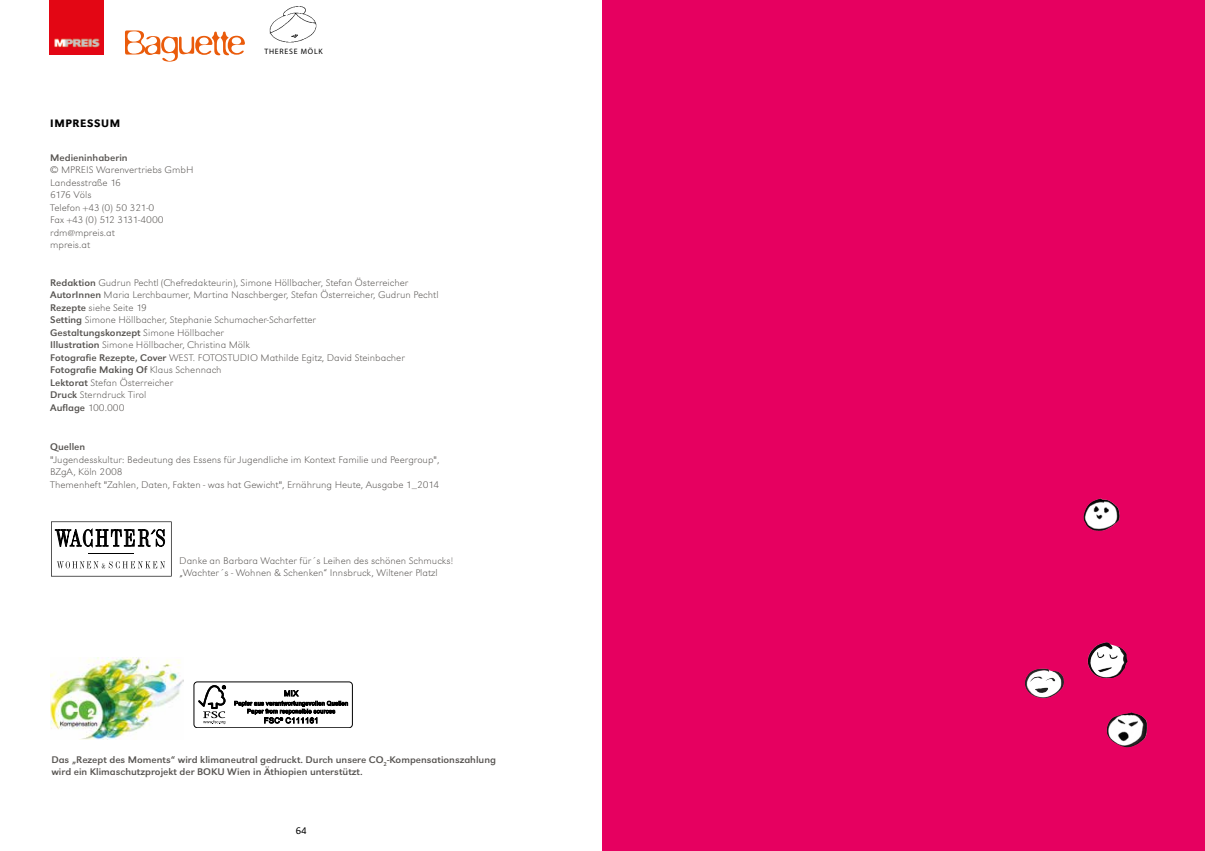
<style>
.page{position:relative;width:1205px;height:851px;background:#fff}
.page>*{position:absolute;margin:0;border:0;box-sizing:border-box;transform-origin:0 0}
.t1{font:500 11.25px "URW Grotesk T";letter-spacing:.05em;color:#000}
.t2{font:10.62px "Premiera";color:#000}
.t3{font:10px/12.5px "URW Grotesk T Extr Ligh Extr Wide";color:#565350}
.t4{font:expanded 10px/12.5px "URW Grotesk T";color:#565350}
.t5{font:7.75px "Myriad Pro";letter-spacing:.1em;color:#000}
.s1{font-family:"URW Grotesk T";font-stretch:expanded}
.s2{font-family:"URW Grotesk T Extr Ligh Extr Wide";font-stretch:normal}
</style>
<div class="page">
<div style="left:602px;top:0;width:603px;height:850px;background:#e60060"></div>
<img style="left:50px;top:4px;width:53px;height:50px">
<img style="left:269px;top:6px;width:48px;height:37px">
<img style="left:50px;top:0;width:53px;height:4px">
<svg style="left:125px;top:30px;width:120px;height:32px"></svg>
<svg style="left:51px;top:521px;width:121px;height:55px"></svg>
<hr style="left:88px;top:553px;width:46px;height:1px;background:#000">
<div style="left:194px;top:681px;width:159px;height:46px;border:1px solid #000;border-radius:3px"></div>
<svg style="left:198px;top:685px;width:28px;height:39px"></svg>
<svg style="left:234px;top:690px;width:114px;height:33px"></svg>
<img style="left:50px;top:657px;width:134px;height:82px">
<img style="left:1107px;top:712px;width:29px;height:35px">
<img style="left:1083px;top:498px;width:31px;height:32px">
<svg style="left:1057px;top:671px;width:5px;height:22px"></svg>
<svg style="left:1123px;top:649px;width:2px;height:22px"></svg>
<img style="left:1025px;top:668px;width:32px;height:30px">
<img style="left:1087px;top:642px;width:36px;height:36px">
<p class="t1" style="left:50px;top:117px;width:71px">IMPRESSUM</p>
<p class="t5" style="left:264px;top:47px;width:60px">THERESE MÖLK</p>
<p class="t4" style="left:50px;top:151px;width:79px">Medieninhaberin</p>
<p class="t3" style="left:50px;top:164px;width:145px">© MPREIS Warenvertriebs GmbH<br>Landesstraße 16<br>6176 Völs<br>Telefon +43 (0) 50 321-0<br>Fax +43 (0) 512 3131-4000 rdm@mpreis.at<br>mpreis.at</p>
<p class="t3" style="left:50px;top:276px;width:390px"><span class="s1">Redaktion</span> Gudrun Pechtl (Chefredakteurin), Simone Höllbacher, Stefan Österreicher <span class="s1">AutorInnen</span> Maria Lerchbaumer, Martina Naschberger, Stefan Österreicher, Gudrun Pechtl <span class="s1">Rezepte</span> siehe Seite 19<br><span class="s1">Setting</span> Simone Höllbacher, Stephanie Schumacher-Scharfetter</p>
<p class="t4" style="left:50px;top:326px;width:175px">Gestaltungskonzept <span class="s2">Simone Höllbacher</span></p>
<p class="t3" style="left:50px;top:339px;width:356px"><span class="s1">Illustration</span> Simone Höllbacher, Christina Mölk<br><span class="s1">Fotografie Rezepte, Cover</span> WEST. FOTOSTUDIO Mathilde Egitz, David Steinbacher</p>
<p class="t4" style="left:50px;top:364px;width:173px">Fotografie Making Of <span class="s2">Klaus Schennach</span></p>
<p class="t3" style="left:50px;top:376px;width:124px"><span class="s1">Lektorat</span> Stefan Österreicher<br><span class="s1">Druck</span> Sterndruck Tirol</p>
<p class="t4" style="left:50px;top:401px;width:76px">Auflage <span class="s2">100.000</span></p>
<p class="t4" style="left:50px;top:440px;width:37px">Quellen</p>
<p class="t3" style="left:50px;top:453px;width:391px">"Jugendesskultur: Bedeutung des Essens für Jugendliche im Kontext Familie und Peergroup",<br>BZgA, Köln 2008<br>Themenheft "Zahlen, Daten, Fakten - was hat Gewicht", Ernährung Heute, Ausgabe 1_2014</p>
<p class="t3" style="left:179px;top:554px;width:275px">Danke an Barbara Wachter für´s Leihen des schönen Schmucks! „Wachter´s - Wohnen &amp; Schenken“ Innsbruck, Wiltener Platzl</p>
<p class="t4" style="left:51px;top:753px;width:446px">Das „Rezept des Moments“ wird klimaneutral gedruckt. Durch unsere CO<sub>2</sub>-Kompensationszahlung wird ein Klimaschutzprojekt der BOKU Wien in Äthiopien unterstützt.</p>
<p class="t2" style="left:296px;top:824px;width:12px">64</p>
</div>
